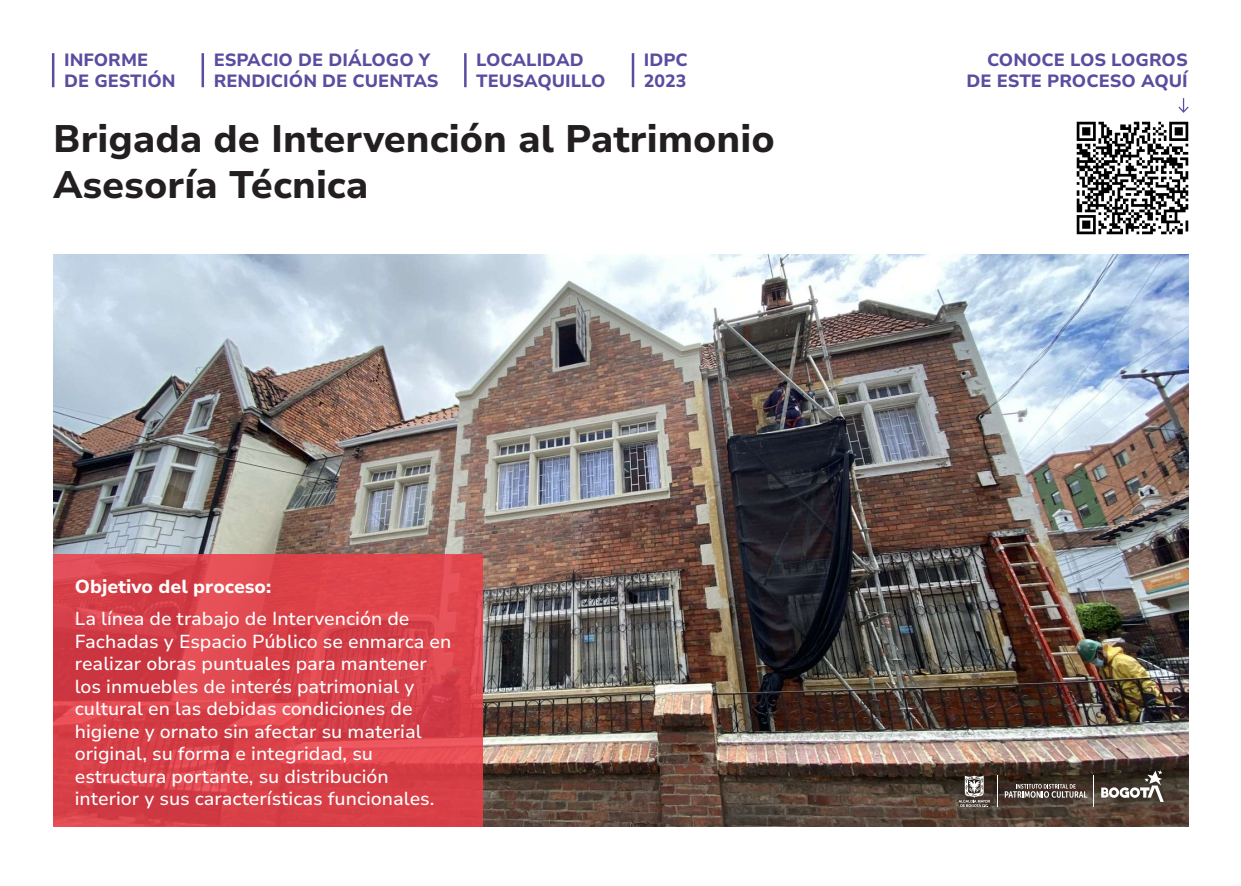
<style>
.page{position:relative;width:1241px;height:886px;background:#fff}
.page>*{position:absolute;margin:0;border:0;box-sizing:border-box;transform-origin:0 0}
.t1{font:800 38.25px/45.9px "Nunito Sans 10 pt";color:#231f20}
.t2{font:500 18.75px/22.5px "Nunito Sans 10 pt";color:#fff}
.t3{font:800 18.75px "Nunito Sans 10 pt";color:#fff}
.t4{font:800 17.69px/21.2px "Nunito Sans 10 pt";color:#5a4da0}
</style>
<div class="page">
<img style="left:54px;top:255px;width:1134px;height:571px">
<img style="left:1076px;top:121px;width:113px;height:114px">
<svg style="left:1178px;top:98px;width:10px;height:15px"></svg>
<svg style="left:54px;top:554px;width:428px;height:272px;background:#d9414a"></svg>
<hr style="left:52px;top:53px;width:2px;height:34px;background:#5a4da0">
<hr style="left:201px;top:53px;width:3px;height:34px;background:#5a4da0">
<hr style="left:464px;top:53px;width:2px;height:34px;background:#5a4da0">
<hr style="left:631px;top:53px;width:3px;height:34px;background:#5a4da0">
<img style="left:935px;top:748px;width:251px;height:79px">
<svg style="left:958px;top:775px;width:31px;height:32px"></svg>
<svg style="left:1100px;top:770px;width:63px;height:32px"></svg>
<hr style="left:1093px;top:775px;width:1px;height:32px;background:#fff">
<hr style="left:997px;top:775px;width:1px;height:32px;background:#fff">
<svg style="left:1004px;top:784px;width:82px;height:14px"></svg>
<p class="t4" style="left:64px;top:48px;width:113px">INFORME<br>DE GESTIÓN</p>
<p class="t4" style="left:214px;top:48px;width:226px">ESPACIO DE DIÁLOGO Y<br>RENDICIÓN DE CUENTAS</p>
<p class="t4" style="left:476px;top:48px;width:131px">LOCALIDAD<br>TEUSAQUILLO</p>
<p class="t4" style="left:643px;top:48px;width:46px">IDPC<br>2023</p>
<h1 class="t1" style="left:53px;top:114px;width:723px">Brigada de Intervención al Patrimonio<br>Asesoría Técnica</h1>
<p class="t3" style="left:75px;top:573px;width:198px">Objetivo del proceso:</p>
<p class="t2" style="left:75px;top:607px;width:378px">La línea de trabajo de Intervención de Fachadas y Espacio Público se enmarca en realizar obras puntuales para mantener los inmuebles de interés patrimonial y cultural en las debidas condiciones de higiene y ornato sin afectar su material original, su forma e integridad, su estructura portante, su distribución interior y sus características funcionales.</p>
<p class="t4" style="left:966px;top:48px;width:223px;text-align:right">CONOCE LOS LOGROS<br>DE ESTE PROCESO AQUÍ</p>
</div>
